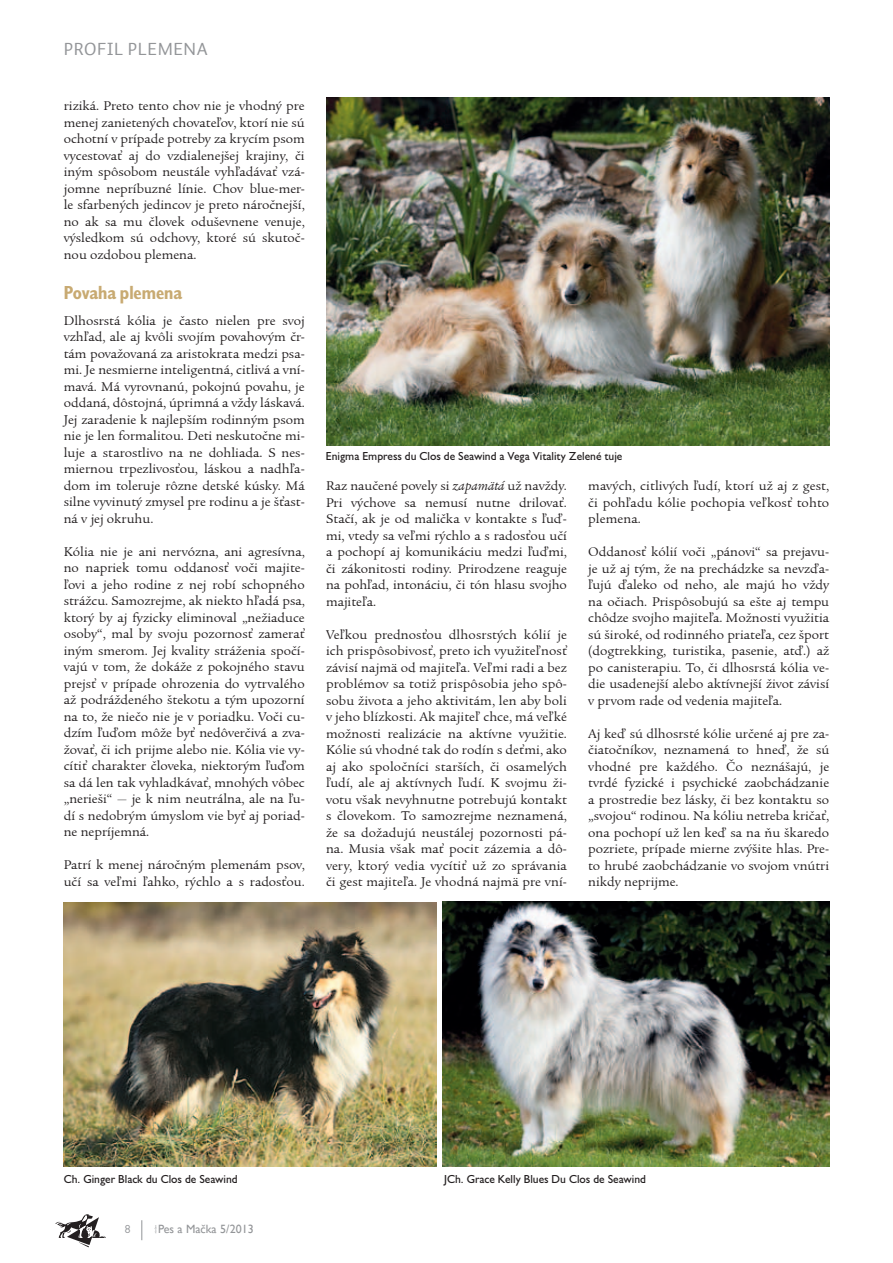
<style>
.page{position:relative;width:893px;height:1263px;background:#fff}
.page>*{position:absolute;margin:0;border:0;box-sizing:border-box;transform-origin:0 0}
._0_Podtitul{font:700 condensed 19.5px "Giltus TOT";color:#c8aa72}
.U_Header{font:18px "Auto 1";letter-spacing:.03em;color:#939598}
._0_Text{font:13.05px/16.5px "Legacy Serif Itc TEE";color:#231f20;text-align:justify}
.t1{font:500 12px "Giltus TOT";color:#231f20}
.t2{font:12px "Gill Sans";color:#939598}
.t3{font:12px "Giltus TOT";color:#939598}
.s1{font-style:italic}
</style>
<div class="page">
<img style="left:64px;top:902px;width:373px;height:265px">
<img style="left:326px;top:98px;width:503px;height:347px">
<img style="left:443px;top:901px;width:386px;height:265px">
<svg style="left:55px;top:1214px;width:51px;height:33px"></svg>
<svg style="left:154px;top:1225px;width:3px;height:8px"></svg>
<svg style="left:141px;top:1220px;width:1px;height:20px"></svg>
<p class="U_Header" style="left:64px;top:37px;width:145px">PROFIL PLEMENA</p>
<p class="_0_Text" style="left:64px;top:98px;width:242px">riziká. Preto tento chov nie je vhodný pre menej zanietených chovateľov, ktorí nie sú ochotní v prípade potreby za krycím psom vycestovať aj do vzdialenejšej krajiny, či iným spôsobom neustále vyhľadávať vzá&shy;jomne nepríbuzné línie. Chov blue‑mer&shy;le sfarbených jedincov je preto -náročnejší, no ak sa mu človek oduševnene venuje, výsledkom sú odchovy, ktoré sú skutoč&shy;nou ozdobou plemena.</p>
<p class="_0_Podtitul" style="left:64px;top:282px;width:120px">Povaha plemena</p>
<p class="_0_Text" style="left:64px;top:313px;width:242px">Dlhosrstá kólia je často nielen pre svoj vzhľad, ale aj kvôli svojím povahovým čr&shy;tám považovaná za aristokrata medzi psa&shy;mi. Je nesmierne inteligentná, citlivá a vní&shy;mavá. Má vyrovnanú, pokojnú povahu, je oddaná, dôstojná, úprimná a vždy láskavá.<br>Jej zaradenie k najlepším rodinným psom nie je len formalitou. Deti neskutočne mi&shy;luje a starostlivo na ne dohliada. S nes&shy;miernou trpezlivosťou, láskou a nadhľa&shy;dom im toleruje rôzne detské kúsky. Má silne vyvinutý zmysel pre rodinu a je šťast&shy;ná v jej okruhu.</p>
<p class="_0_Text" style="left:64px;top:544px;width:242px">Kólia nie je ani nervózna, ani agresívna, no napriek tomu oddanosť voči majite&shy;ľovi a jeho rodine z nej robí schopného strážcu. Samozrejme, ak niekto hľadá psa, ktorý by aj fyzicky eliminoval „nežiaduce osoby“, mal by svoju pozornosť zamerať iným smerom. Jej kvality stráženia spočí&shy;vajú v tom, že dokáže z pokojného stavu prejsť v prípade ohrozenia do vytrvalého až podráždeného štekotu a tým upozorní na to, že niečo nie je v poriadku. Voči cu&shy;dzím ľuďom môže byť nedôverčivá a zva&shy;žovať, či ich prijme alebo nie. Kólia vie vy&shy;cítiť charakter človeka, niektorým ľuďom sa dá len tak vyhladkávať, mnohých vôbec „nerieši“ — je k nim neutrálna, ale na ľu&shy;dí s nedobrým úmyslom vie byť aj poriad&shy;ne nepríjemná.</p>
<p class="_0_Text" style="left:64px;top:857px;width:242px">Patrí k menej náročným plemenám psov, učí sa veľmi ľahko, rýchlo a s radosťou.</p>
<p class="t1" style="left:326px;top:450px;width:298px">Enigma Empress du Clos de Seawind a Vega Vitality Zelené tuje</p>
<p class="_0_Text" style="left:326px;top:478px;width:242px">Raz naučené povely si <span class="s1">zapamätá</span> už navždy.<br>Pri výchove sa nemusí nutne drilovať.<br>Stačí, ak je od malička v kontakte s ľuď&shy;mi, vtedy sa veľmi rýchlo a s radosťou učí a pochopí aj komunikáciu medzi ľuďmi, či zákonitosti rodiny. Prirodzene reaguje na pohľad, intonáciu, či tón hlasu svojho majiteľa.</p>
<p class="_0_Text" style="left:326px;top:626px;width:242px">Veľkou prednosťou dlhosrstých kólií je ich prispôsobivosť, preto ich využiteľnosť závisí najmä od majiteľa. Veľmi radi a bez problémov sa totiž prispôsobia jeho spô&shy;sobu života a jeho aktivitám, len aby boli v jeho blízkosti. Ak majiteľ chce, má veľké možnosti realizácie na aktívne využitie.<br>Kólie sú vhodné tak do rodín s deťmi, ako aj ako spoločníci starších, či osamelých ľudí, ale aj aktívnych ľudí. K svojmu ži&shy;votu však nevyhnutne potrebujú kontakt s človekom. To samozrejme neznamená, že sa dožadujú neustálej pozornosti pá&shy;na. Musia však mať pocit zázemia a dô&shy;very, ktorý vedia vycítiť už zo správania či gest majiteľa. Je vhodná najmä pre vní-</p>
<p class="_0_Text" style="left:588px;top:478px;width:242px">mavých, citlivých ľudí, ktorí už aj z gest, či pohľadu kólie pochopia veľkosť tohto plemena.</p>
<p class="_0_Text" style="left:588px;top:544px;width:242px">Oddanosť kólií voči „pánovi“ sa prejavu&shy;je už aj tým, že na prechádzke sa nevzďa&shy;ľujú ďaleko od neho, ale majú ho vždy na očiach. Prispôsobujú sa ešte aj tempu chôdze svojho majiteľa. Možnosti využitia sú široké, od rodinného priateľa, cez šport (dogtrekking, turistika, pasenie, atď.) až po canisterapiu. To, či dlhosrstá kólia ve&shy;die usadenejší alebo aktívnejší život závisí v prvom rade od vedenia majiteľa.</p>
<p class="_0_Text" style="left:588px;top:725px;width:242px">Aj keď sú dlhosrsté kólie určené aj pre za&shy;čiatočníkov, neznamená to hneď, že sú vhodné pre každého. Čo neznášajú, je tvrdé fyzické i psychické zaobchádzanie a prostredie bez lásky, či bez kontaktu so „svojou“ rodinou. Na kóliu netreba kričať, ona pochopí už len keď sa na ňu škaredo pozriete, prípade mierne zvýšite hlas. Pre&shy;to hrubé zaobchádzanie vo svojom vnútri nikdy neprijme.</p>
<p class="t1" style="left:64px;top:1173px;width:175px">Ch. Ginger Black du Clos de Seawind</p>
<p class="t1" style="left:444px;top:1173px;width:203px">JCh. Grace Kelly Blues Du Clos de Seawind</p>
<p class="t3" style="left:125px;top:1222px;width:8px">8</p>
<p class="t2" style="left:158px;top:1222px;width:97px">Pes a Mačka 5/2013</p>
</div>
